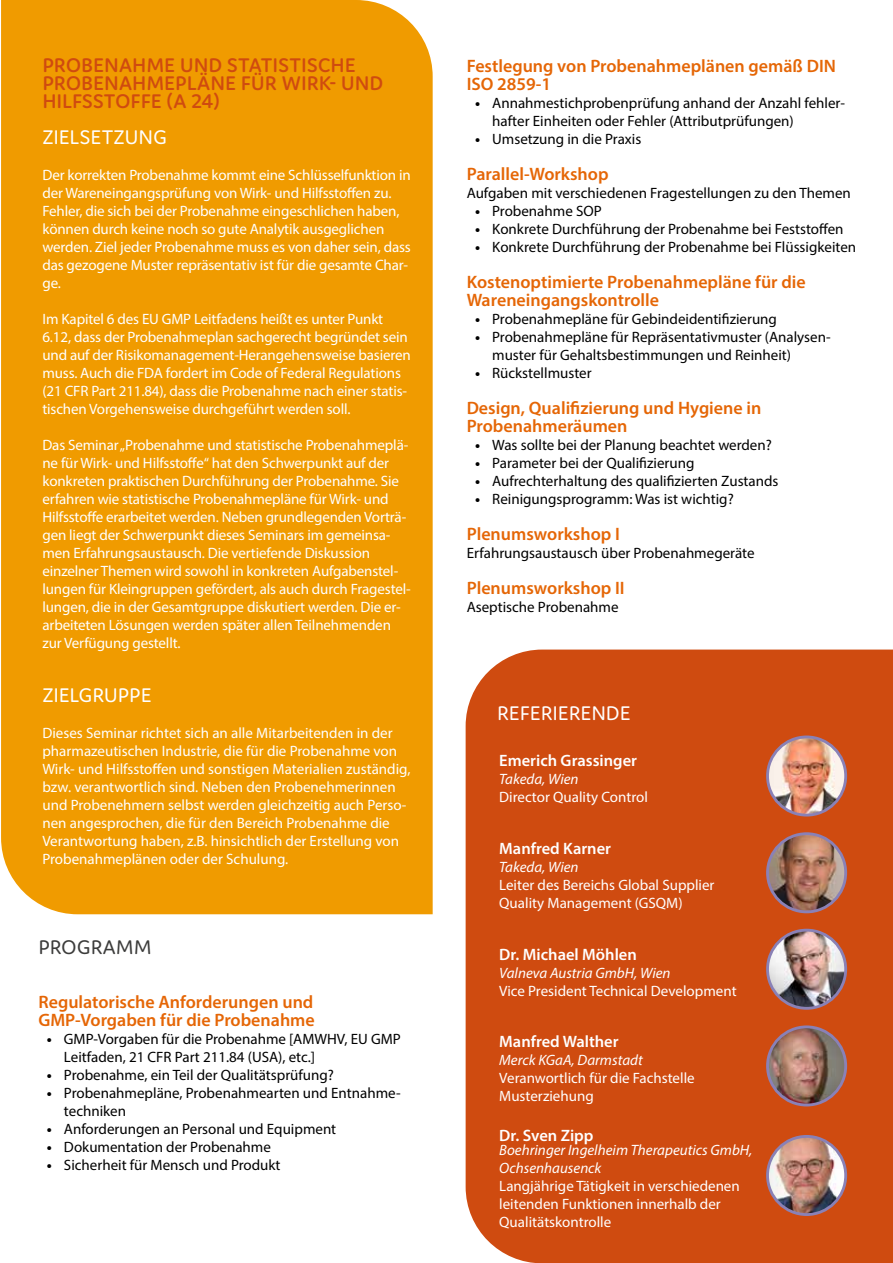
<style>
.page{position:relative;width:893px;height:1263px;background:#fff}
.page>*{position:absolute;margin:0;border:0;box-sizing:border-box;transform-origin:0 0}
.t1{font:600 21px/18px "Domus";letter-spacing:.025em;color:#cf4b10}
.t2{font:21px "Domus";letter-spacing:.025em;color:#fff}
.t3{font:21px "Domus";letter-spacing:.025em;color:#3c3c3b}
.t4{font:600 18px/18px "Myriad Pro";color:#e56606}
.t5{font:600 16.5px "Myriad Pro";color:#fff}
.t6{font:15px/18px "Myriad Pro";letter-spacing:-.01em;color:#fff}
.t7{font:15px/18px "Myriad Pro";color:#000}
.t8{font:italic 15px/18px "Myriad Pro";color:#fff}
.s1{font-weight:700}
</style>
<div class="page">
<div style="left:466px;top:649px;width:427px;height:614px;background:#cf4b10"></div>
<div style="left:1px;top:0;width:432px;height:914px;background:#f09b00"></div>
<img style="left:767px;top:737px;width:79px;height:78px;border-radius:39px">
<div style="left:766px;top:735px;width:81px;height:81px;border:3px solid #8a81b6;border-radius:50%"></div>
<img style="left:767px;top:834px;width:79px;height:78px;border-radius:39px">
<div style="left:766px;top:832px;width:81px;height:81px;border:3px solid #8a81b6;border-radius:50%"></div>
<img style="left:767px;top:930px;width:79px;height:78px;border-radius:39px">
<div style="left:766px;top:929px;width:81px;height:81px;border:3px solid #8a81b6;border-radius:50%"></div>
<img style="left:767px;top:1027px;width:79px;height:78px;border-radius:39px">
<div style="left:766px;top:1025px;width:81px;height:81px;border:3px solid #8a81b6;border-radius:50%"></div>
<img style="left:767px;top:1136px;width:79px;height:78px;border-radius:39px">
<div style="left:766px;top:1135px;width:81px;height:81px;border:3px solid #8a81b6;border-radius:50%"></div>
<h1 class="t1" style="left:43px;top:56px;width:342px">PROBENAHME UND STATISTISCHE<br>PROBENAHMEPLÄNE FÜR WIRK- UND<br>HILFSSTOFFE (A 24)</h1>
<h1 class="t2" style="left:43px;top:126px;width:126px">ZIELSETZUNG</h1>
<p class="t6" style="left:42px;top:166px;width:370px">Der korrekten Probenahme kommt eine Schlüsselfunktion in der Wareneingangsprüfung von Wirk- und Hilfsstoffen zu.<br>Fehler, die sich bei der Probenahme eingeschlichen haben, können durch keine noch so gute Analytik ausgeglichen werden. Ziel jeder Probenahme muss es von daher sein, dass das gezogene Muster repräsentativ ist für die gesamte Char&shy;ge.</p>
<p class="t6" style="left:42px;top:310px;width:370px">Im Kapitel 6 des EU GMP Leitfadens heißt es unter Punkt 6.12, dass der Probenahmeplan sachgerecht begründet sein und auf der Risikomanagement-Herangehensweise basieren muss. Auch die FDA fordert im Code of Federal Regulations (21 CFR Part 211.84), dass die Probenahme nach einer statis&shy;tischen Vorgehensweise durchgeführt werden soll.</p>
<p class="t6" style="left:42px;top:436px;width:370px">Das Seminar „Probenahme und statistische Probenahmeplä&shy;ne für Wirk- und Hilfsstoffe“ hat den Schwerpunkt auf der konkreten praktischen Durchführung der Probenahme. Sie erfahren wie statistische Probenahmepläne für Wirk- und Hilfsstoffe erarbeitet werden. Neben grundlegenden Vorträ&shy;gen liegt der Schwerpunkt dieses Seminars im gemeinsa&shy;men Erfahrungsaustausch. Die vertiefende Diskussion einzelner Themen wird sowohl in konkreten Aufgabenstel&shy;lungen für Kleingruppen gefördert, als auch durch Fragestel&shy;lungen, die in der Gesamtgruppe diskutiert werden. Die er&shy;arbeiteten Lösungen werden später allen Teilnehmenden zur Verfügung gestellt.</p>
<h1 class="t2" style="left:43px;top:684px;width:110px">ZIELGRUPPE</h1>
<p class="t6" style="left:42px;top:724px;width:370px">Dieses Seminar richtet sich an alle Mitarbeitenden in der pharmazeutischen Industrie, die für die Probenahme von Wirk- und Hilfsstoffen und sonstigen Materialien zuständig, bzw. verantwortlich sind. Neben den Probenehmerinnen und Probenehmern selbst werden gleichzeitig auch Perso&shy;nen angesprochen, die für den Bereich Probenahme die Verantwortung haben, z.B. hinsichtlich der Erstellung von Probenahmeplänen oder der Schulung.</p>
<h1 class="t3" style="left:39px;top:936px;width:114px">PROGRAMM</h1>
<p class="t4" style="left:38px;top:993px;width:278px">Regulatorische Anforderungen und<br>GMP-Vorgaben für die Probenahme</p>
<p class="t7" style="left:64px;top:1030px;width:338px;text-indent:-17px"><span class="s1">•</span> GMP-Vorgaben für die Probenahme [AMWHV, EU GMP<br>Leitfaden, 21 CFR Part 211.84 (USA), etc.]</p>
<p class="t7" style="left:47px;top:1066px;width:289px"><span class="s1">•</span> Probenahme, ein Teil der Qualitätsprüfung?</p>
<p class="t7" style="left:64px;top:1084px;width:338px;text-indent:-17px"><span class="s1">•</span> Probenahmepläne, Probenahmearten und Entnahme&shy;techniken</p>
<p class="t7" style="left:47px;top:1120px;width:291px"><span class="s1">•</span> Anforderungen an Personal und Equipment</p>
<p class="t7" style="left:47px;top:1138px;width:226px"><span class="s1">•</span> Dokumentation der Probenahme</p>
<p class="t7" style="left:47px;top:1156px;width:235px"><span class="s1">•</span> Sicherheit für Mensch und Produkt</p>
<p class="t4" style="left:467px;top:57px;width:371px">Festlegung von Probenahmeplänen gemäß DIN<br>ISO 2859-1</p>
<p class="t7" style="left:492px;top:94px;width:354px;text-indent:-17px"><span class="s1">•</span> Annahmestichprobenprüfung anhand der Anzahl fehler&shy;hafter Einheiten oder Fehler (Attributprüfungen)</p>
<p class="t7" style="left:475px;top:130px;width:168px"><span class="s1">•</span> Umsetzung in die Praxis</p>
<p class="t4" style="left:467px;top:165px;width:143px">Parallel-Workshop</p>
<p class="t7" style="left:467px;top:184px;width:386px">Aufgaben mit verschiedenen Fragestellungen zu den Themen</p>
<p class="t7" style="left:475px;top:202px;width:128px"><span class="s1">•</span> Probenahme SOP</p>
<p class="t7" style="left:475px;top:220px;width:370px"><span class="s1">•</span> Konkrete Durchführung der Probenahme bei Feststoffen</p>
<p class="t7" style="left:475px;top:238px;width:383px"><span class="s1">•</span> Konkrete Durchführung der Probenahme bei Flüssigkeiten</p>
<p class="t4" style="left:467px;top:273px;width:341px">Kostenoptimierte Probenahmepläne für die<br>Wareneingangskontrolle</p>
<p class="t7" style="left:475px;top:310px;width:303px"><span class="s1">•</span> Probenahmepläne für Gebindeidentifizierung</p>
<p class="t7" style="left:492px;top:328px;width:340px;text-indent:-17px"><span class="s1">•</span> Probenahmepläne für Repräsentativmuster (Analysen&shy;muster für Gehaltsbestimmungen und Reinheit)</p>
<p class="t7" style="left:475px;top:364px;width:118px"><span class="s1">•</span> Rückstellmuster</p>
<p class="t4" style="left:467px;top:399px;width:296px">Design, Qualifizierung und Hygiene in<br>Probenahmeräumen</p>
<p class="t7" style="left:475px;top:436px;width:298px"><span class="s1">•</span> Was sollte bei der Planung beachtet werden?</p>
<p class="t7" style="left:475px;top:454px;width:221px"><span class="s1">•</span> Parameter bei der Qualifizierung</p>
<p class="t7" style="left:475px;top:472px;width:305px"><span class="s1">•</span> Aufrechterhaltung des qualifizierten Zustands</p>
<p class="t7" style="left:475px;top:490px;width:260px"><span class="s1">•</span> Reinigungsprogramm: Was ist wichtig?</p>
<p class="t4" style="left:467px;top:525px;width:155px">Plenumsworkshop I</p>
<p class="t7" style="left:467px;top:544px;width:289px">Erfahrungsaustausch über Probenahmegeräte</p>
<p class="t4" style="left:467px;top:579px;width:159px">Plenumsworkshop II</p>
<p class="t7" style="left:467px;top:598px;width:153px">Aseptische Probenahme</p>
<h1 class="t2" style="left:497px;top:702px;width:135px">REFERIERENDE</h1>
<p class="t5" style="left:499px;top:750px;width:139px">Emerich Grassinger</p>
<p class="t8" style="left:499px;top:770px;width:81px">Takeda, Wien</p>
<p class="t6" style="left:499px;top:788px;width:150px">Director Quality Control</p>
<p class="t5" style="left:499px;top:838px;width:113px">Manfred Karner</p>
<p class="t8" style="left:499px;top:858px;width:81px">Takeda, Wien</p>
<p class="t6" style="left:499px;top:876px;width:217px">Leiter des Bereichs Global Supplier<br>Quality Management (GSQM)</p>
<p class="t5" style="left:499px;top:943px;width:139px">Dr. Michael Möhlen</p>
<p class="t8" style="left:499px;top:963px;width:173px">Valneva Austria GmbH, Wien</p>
<p class="t6" style="left:499px;top:981px;width:239px">Vice President Technical Development</p>
<p class="t5" style="left:499px;top:1031px;width:121px">Manfred Walther</p>
<p class="t8" style="left:499px;top:1051px;width:145px">Merck KGaA, Darmstadt</p>
<p class="t6" style="left:499px;top:1069px;width:197px">Veranwortlich für die Fachstelle<br>Musterziehung</p>
<p class="t5" style="left:499px;top:1125px;width:96px">Dr. Sven Zipp</p>
<p class="t8" style="left:499px;top:1140px;width:255px">Boehringer Ingelheim Therapeutics GmbH,<br>Ochsenhausenck</p>
<p class="t6" style="left:499px;top:1176px;width:242px">Langjährige Tätigkeit in verschiedenen leitenden Funktionen innerhalb der<br>Qualitätskontrolle</p>
</div>
